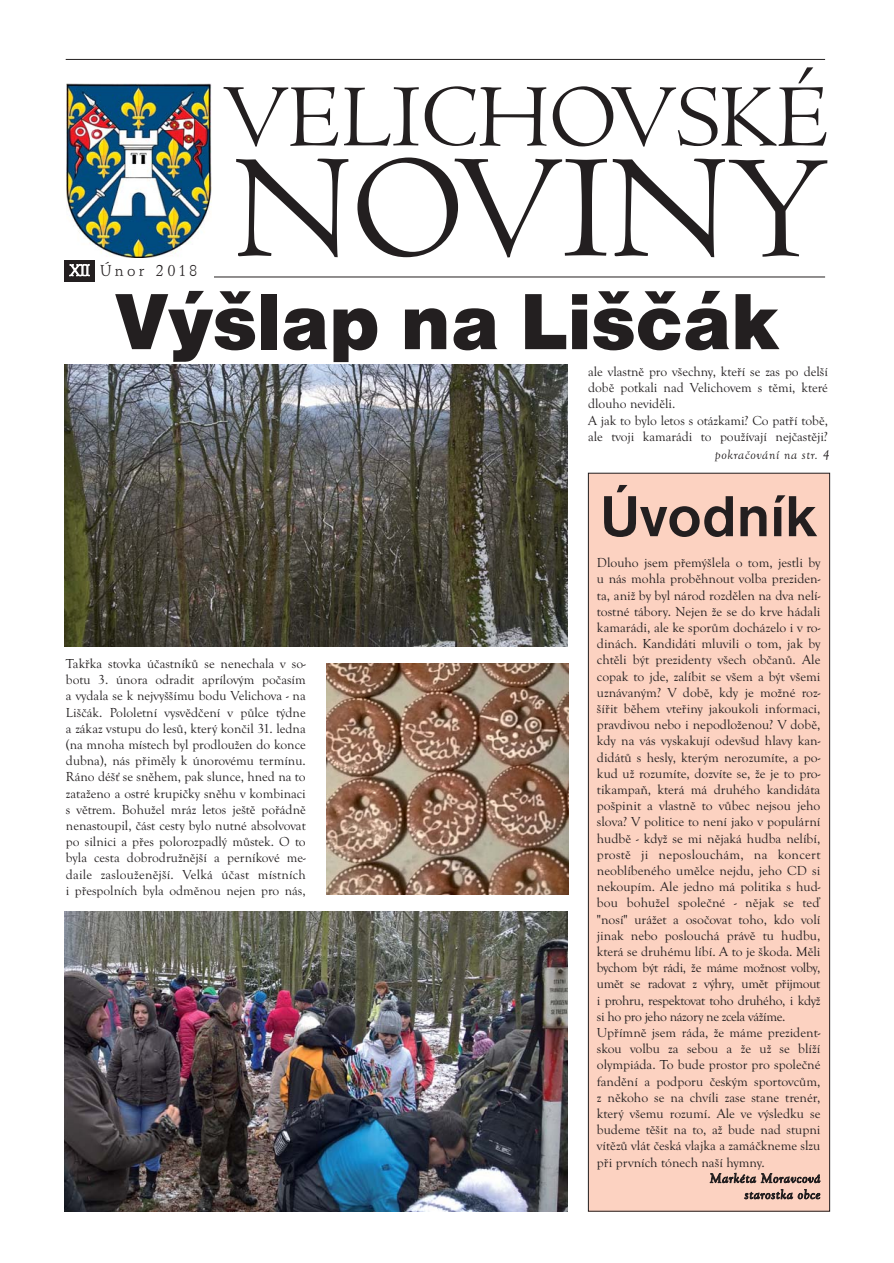
<style>
.page{position:relative;width:894px;height:1263px;background:#fff}
.page>*{position:absolute;margin:0;border:0;box-sizing:border-box;transform-origin:0 0}
.t1{font:82.5px "Nimbus San DEE Blac";color:#231f20}
.t2{font:700 60px "Nimbus San DEE";color:#231f20}
.t3{font:16.5px "Schneidler Med TEE";letter-spacing:.2em;color:#231f20}
.t4{font:16.5px "Schneidler Med TEE";color:#fff}
.t5{font:13.5px/16.2px "Goudy Old Sty TEE";color:#231f20}
.t6{font:italic 13.5px/16.2px "Goudy Old Sty TEE";letter-spacing:.05em;color:#231f20;text-align:right}
</style>
<div class="page">
<svg style="left:223px;top:67px;width:603px;height:80px"></svg>
<svg style="left:236px;top:158px;width:591px;height:100px"></svg>
<hr style="left:204px;top:277px;width:621px;height:1px;background:#231f20">
<hr style="left:66px;top:59px;width:759px;height:1px;background:#231f20">
<div style="left:588px;top:473px;width:242px;height:738px;background:#fcd2c1"></div>
<div style="left:588px;top:473px;width:242px;height:738px;border:1px solid #231f20"></div>
<div style="left:99px;top:263px;width:115px;height:20px;background:#fff"></div>
<div style="left:64px;top:260px;width:31px;height:22px;background:#231f20"></div>
<img style="left:66px;top:84px;width:146px;height:174px">
<img style="left:327px;top:663px;width:242px;height:231px">
<img style="left:64px;top:365px;width:503px;height:281px">
<img style="left:64px;top:912px;width:503px;height:299px">
<p class="t4" style="left:70px;top:263px;width:22px">XII</p>
<p class="t3" style="left:100px;top:264px;width:99px">Únor 2018</p>
<h1 class="t1" style="left:116px;top:289px;width:664px">Výšlap na Liščák</h1>
<p class="t5" style="left:588px;top:364px;width:241px">ale vlastně pro všechny, kteří se zas po delší době potkali nad Velichovem s těmi, které dlouho neviděli.<br>A jak to bylo letos s otázkami? Co patří tobě, ale tvoji kamarádi to používají nejčastěji?</p>
<p class="t6" style="left:715px;top:448px;width:116px">pokračování na str. 4</p>
<h2 class="t2" style="left:600px;top:493px;width:218px">Úvodník</h2>
<p class="t5" style="left:66px;top:656px;width:241px;text-align:justify">Takřka stovka účastníků se nenechala v so&shy;botu 3. února odradit aprílovým počasím a vydala se k nejvyššímu bodu Velichova - na Liščák. Pololetní vysvědčení v půlce týdne a zákaz vstupu do lesů, který končil 31. ledna (na mnoha místech byl prodloužen do konce dubna), nás přiměly k únorovému termínu.<br>Ráno déšť se sněhem, pak slunce, hned na to zataženo a ostré krupičky sněhu v kombinaci s větrem. Bohužel mráz letos ještě pořádně nenastoupil, část cesty bylo nutné absolvovat po silnici a přes polorozpadlý můstek. O to byla cesta dobrodružnější a perníkové me&shy;daile zaslouženější. Velká účast místních i přespolních byla odměnou nejen pro nás,</p>
<p class="t5" style="left:597px;top:555px;width:225px">Dlouho jsem přemýšlela o tom, jestli by u nás mohla proběhnout volba preziden&shy;ta, aniž by byl národ rozdělen na dva nelí&shy;tostné tábory. Nejen že se do krve hádali kamarádi, ale ke sporům docházelo i v ro&shy;dinách. Kandidáti mluvili o tom, jak by chtěli být prezidenty všech občanů. Ale copak to jde, zalíbit se všem a být všemi uznávaným? V době, kdy je možné roz&shy;šířit během vteřiny jakoukoli informaci, pravdivou nebo i nepodloženou? V době, kdy na vás vyskakují odevšud hlavy kan&shy;didátů s hesly, kterým nerozumíte, a po&shy;kud už rozumíte, dozvíte se, že je to pro&shy;tikampaň, která má druhého kandidáta pošpinit a vlastně to vůbec nejsou jeho slova? V politice to není jako v populární hudbě - když se mi nějaká hudba nelíbí, prostě ji neposlouchám, na koncert neoblíbeného umělce nejdu, jeho CD si nekoupím. Ale jedno má politika s hud&shy;bou bohužel společné - nějak se teď "nosí" urážet a osočovat toho, kdo volí jinak nebo poslouchá právě tu hudbu, která se druhému líbí. A to je škoda. Měli bychom být rádi, že máme možnost volby, umět se radovat z výhry, umět přijmout i prohru, respektovat toho druhého, i když si ho pro jeho názory ne zcela vážíme.<br>Upřímně jsem ráda, že máme prezident&shy;skou volbu za sebou a že už se blíží olympiáda. To bude prostor pro společné fandění a podporu českým sportovcům, z někoho se na chvíli zase stane trenér, který všemu rozumí. Ale ve výsledku se budeme těšit na to, až bude nad stupni vítězů vlát česká vlajka a zamáčkneme slzu při prvních tónech naší hymny.</p>
<p class="t6" style="left:710px;top:1171px;width:112px">Markéta Moravcová starostka obce</p>
</div>
